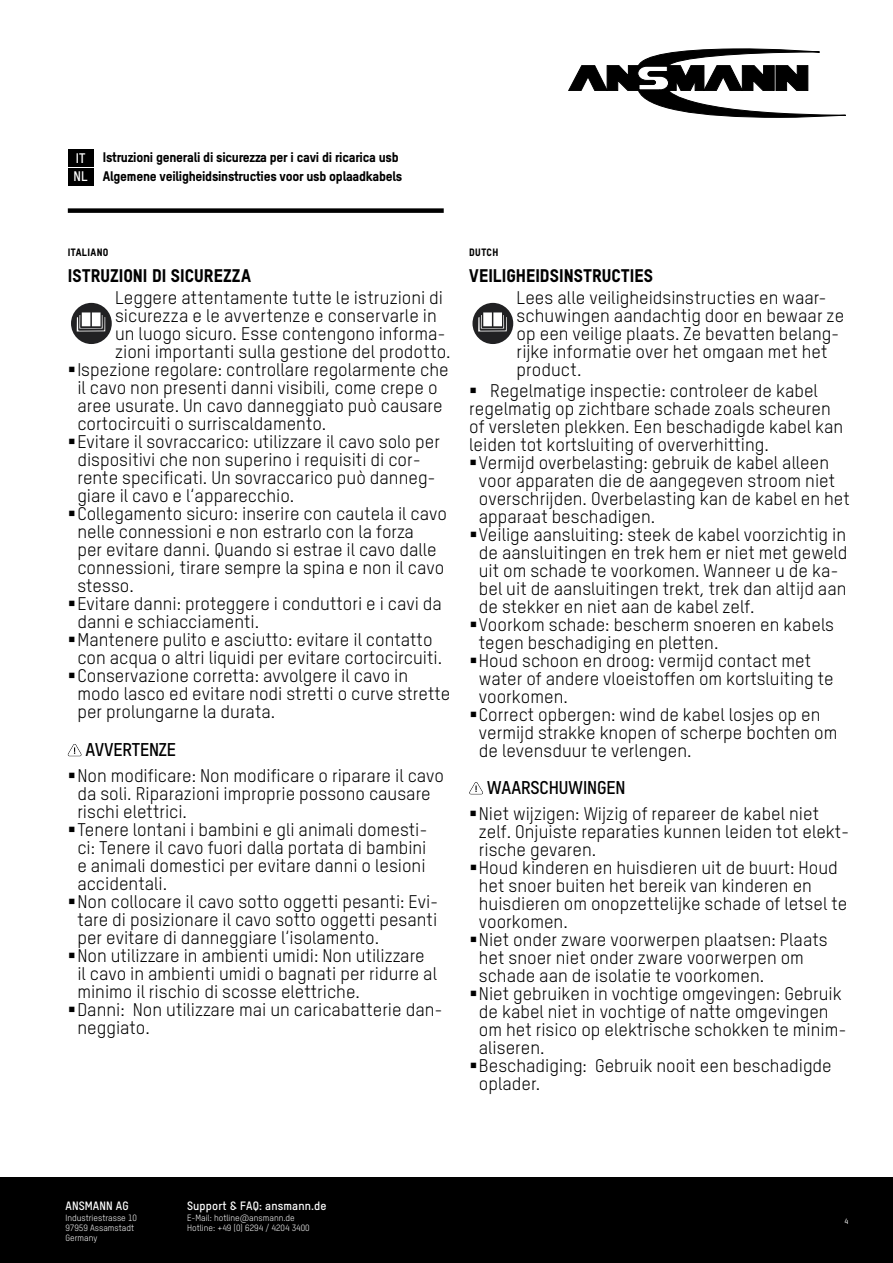
<style>
.page{position:relative;width:893px;height:1263px;background:#fff}
.page>*{position:absolute;margin:0;border:0;box-sizing:border-box;transform-origin:0 0}
.t1{font:18px/18px "TSTARPRO";color:#000}
.t2{font:800 18px "TSTARPRO";letter-spacing:.005em;color:#000}
.t3{font:18px "T Star Pro Bold";letter-spacing:-.01em;color:#000}
.t4{font:13.5px/19px "T Star Pro Heavy";letter-spacing:-.02em;color:#000}
.t5{font:13.5px/18.8px "T Star Pro Bold";color:#fff}
.t6{font:11.7px "T Star Pro Bold";letter-spacing:.01em;color:#fff}
.t7{font:800 10.5px "TSTARPRO";letter-spacing:.04em;color:#000}
.t8{font:8.85px/10.2px "T Star Pro Regular";color:#fff}
.t9{font:7.5px "T Star Pro Medium";color:#fff}
</style>
<div class="page">
<div style="left:0;top:1178px;width:893px;height:85px;background:#000"></div>
<svg style="left:569px;top:49px;width:277px;height:68px"></svg>
<svg style="left:71px;top:303px;width:41px;height:41px"></svg>
<svg style="left:68px;top:744px;width:13px;height:12px"></svg>
<svg style="left:472px;top:303px;width:41px;height:41px"></svg>
<svg style="left:469px;top:782px;width:14px;height:12px"></svg>
<div style="left:68px;top:208px;width:376px;height:5px;background:#000"></div>
<div style="left:68px;top:149px;width:25px;height:17px;background:#000"></div>
<div style="left:68px;top:168px;width:25px;height:17px;background:#000"></div>
<p class="t5" style="left:73px;top:147px;width:16px">IT<br>NL</p>
<p class="t4" style="left:103px;top:147px;width:301px">Istruzioni generali di sicurezza per i cavi di ricarica usb<br>Algemene veiligheidsinstructies voor usb oplaadkabels</p>
<p class="t7" style="left:68px;top:245px;width:42px">ITALIANO</p>
<p class="t2" style="left:68px;top:263px;width:185px">ISTRUZIONI DI SICUREZZA</p>
<p class="t1" style="left:115px;top:288px;width:337px">Leggere attentamente tutte le istruzioni di sicurezza e le avvertenze e conservarle in un luogo sicuro. Esse contengono informa&shy;zioni importanti sulla gestione del prodotto.</p>
<p class="t1" style="left:77px;top:360px;width:373px;text-indent:-10px">▪Ispezione regolare: controllare regolarmente che il cavo non presenti danni visibili, come crepe o aree usurate. Un cavo danneggiato può causare cortocircuiti o surriscaldamento.</p>
<p class="t1" style="left:77px;top:432px;width:364px;text-indent:-10px">▪Evitare il sovraccarico: utilizzare il cavo solo per dispositivi che non superino i requisiti di cor&shy;rente specificati. Un sovraccarico può danneg&shy;giare il cavo e l‘apparecchio.</p>
<p class="t1" style="left:77px;top:504px;width:371px;text-indent:-10px">▪Collegamento sicuro: inserire con cautela il cavo nelle connessioni e non estrarlo con la forza<br>per evitare danni. Quando si estrae il cavo dalle connessioni, tirare sempre la spina e non il cavo stesso.</p>
<p class="t1" style="left:77px;top:594px;width:366px;text-indent:-10px">▪Evitare danni: proteggere i conduttori e i cavi da danni e schiacciamenti.</p>
<p class="t1" style="left:68px;top:630px;width:376px;text-align:center">▪Mantenere pulito e asciutto: evitare il contatto con acqua o altri liquidi per evitare cortocircuiti.</p>
<p class="t1" style="left:77px;top:666px;width:374px;text-indent:-10px">▪Conservazione corretta: avvolgere il cavo in modo lasco ed evitare nodi stretti o curve strette per prolungarne la durata.</p>
<p class="t3" style="left:85px;top:736px;width:92px">AVVERTENZE</p>
<p class="t1" style="left:77px;top:765px;width:368px;text-indent:-10px">▪Non modificare: Non modificare o riparare il cavo da soli. Riparazioni improprie possono causare rischi elettrici.</p>
<p class="t1" style="left:77px;top:819px;width:352px;text-align:justify;text-indent:-10px">▪Tenere lontani i bambini e gli animali domesti&shy;ci: Tenere il cavo fuori dalla portata di bambini e animali domestici per evitare danni o lesioni accidentali.</p>
<p class="t1" style="left:77px;top:891px;width:363px;text-align:justify;text-indent:-10px">▪Non collocare il cavo sotto oggetti pesanti: Evi&shy;tare di posizionare il cavo sotto oggetti pesanti per evitare di danneggiare l‘isolamento.</p>
<p class="t1" style="left:77px;top:945px;width:361px;text-indent:-10px">▪Non utilizzare in ambienti umidi: Non utilizzare il cavo in ambienti umidi o bagnati per ridurre al minimo il rischio di scosse elettriche.</p>
<p class="t1" style="left:77px;top:999px;width:367px;text-indent:-10px">▪Danni: Non utilizzare mai un caricabatterie dan&shy;neggiato.</p>
<p class="t7" style="left:469px;top:245px;width:30px">DUTCH</p>
<p class="t2" style="left:469px;top:263px;width:185px">VEILIGHEIDSINSTRUCTIES</p>
<p class="t1" style="left:517px;top:288px;width:329px">Lees alle veiligheidsinstructies en waar&shy;schuwingen aandachtig door en bewaar ze op een veilige plaats. Ze bevatten belang&shy;rijke informatie over het omgaan met het product.</p>
<p class="t1" style="left:469px;top:380px;width:375px">▪ Regelmatige inspectie: controleer de kabel regelmatig op zichtbare schade zoals scheuren of versleten plekken. Een beschadigde kabel kan leiden tot kortsluiting of oververhitting.</p>
<p class="t1" style="left:479px;top:452px;width:373px;text-indent:-10px">▪Vermijd overbelasting: gebruik de kabel alleen voor apparaten die de aangegeven stroom niet overschrijden. Overbelasting kan de kabel en het apparaat beschadigen.</p>
<p class="t1" style="left:479px;top:524px;width:370px;text-indent:-10px">▪Veilige aansluiting: steek de kabel voorzichtig in de aansluitingen en trek hem er niet met geweld uit om schade te voorkomen. Wanneer u de ka&shy;bel uit de aansluitingen trekt, trek dan altijd aan de stekker en niet aan de kabel zelf.</p>
<p class="t1" style="left:479px;top:614px;width:357px;text-indent:-10px">▪Voorkom schade: bescherm snoeren en kabels tegen beschadiging en pletten.</p>
<p class="t1" style="left:479px;top:650px;width:356px;text-indent:-10px">▪Houd schoon en droog: vermijd contact met water of andere vloeistoffen om kortsluiting te voorkomen.</p>
<p class="t1" style="left:479px;top:704px;width:360px;text-indent:-10px">▪Correct opbergen: wind de kabel losjes op en vermijd strakke knopen of scherpe bochten om de levensduur te verlengen.</p>
<p class="t3" style="left:487px;top:775px;width:140px">WAARSCHUWINGEN</p>
<p class="t1" style="left:479px;top:803px;width:372px;text-indent:-10px">▪Niet wijzigen: Wijzig of repareer de kabel niet zelf. Onjuiste reparaties kunnen leiden tot elekt&shy;rische gevaren.</p>
<p class="t1" style="left:479px;top:857px;width:370px;text-indent:-10px">▪Houd kinderen en huisdieren uit de buurt: Houd het snoer buiten het bereik van kinderen en huisdieren om onopzettelijke schade of letsel te voorkomen.</p>
<p class="t1" style="left:479px;top:929px;width:350px;text-indent:-10px">▪Niet onder zware voorwerpen plaatsen: Plaats het snoer niet onder zware voorwerpen om schade aan de isolatie te voorkomen.</p>
<p class="t1" style="left:479px;top:983px;width:369px;text-indent:-10px">▪Niet gebruiken in vochtige omgevingen: Gebruik de kabel niet in vochtige of natte omgevingen om het risico op elektrische schokken te minim&shy;aliseren.</p>
<p class="t1" style="left:479px;top:1055px;width:354px;text-indent:-10px">▪Beschadiging: Gebruik nooit een beschadigde oplader.</p>
<p class="t6" style="left:65px;top:1197px;width:65px">ANSMANN AG</p>
<p class="t8" style="left:65px;top:1212px;width:73px">Industriestrasse 10<br>97959 Assamstadt<br>Germany</p>
<p class="t6" style="left:187px;top:1197px;width:141px">Support &amp; FAQ: ansmann.de</p>
<p class="t8" style="left:187px;top:1211px;width:124px">E-Mail: hotline@ansmann.de<br>Hotline: +49 (0) 6294 / 4204 3400</p>
<p class="t9" style="left:844px;top:1216px;width:5px">4</p>
</div>
